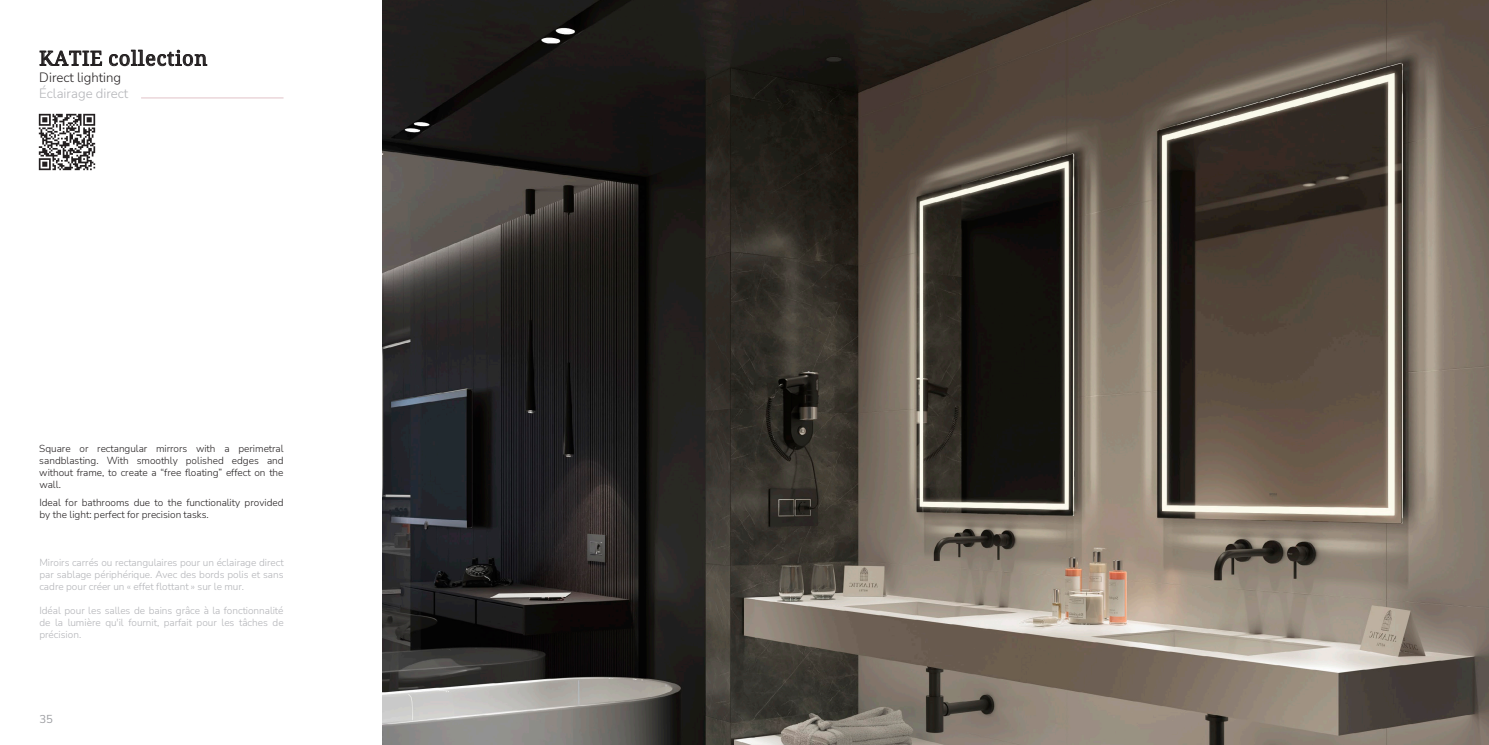
<style>
.page{position:relative;width:1489px;height:745px;background:#fff}
.page>*{position:absolute;margin:0;border:0;box-sizing:border-box;transform-origin:0 0}
.t1{font:20px "Noto Serif";letter-spacing:.04em;color:#231f20}
.t2{font:300 13.25px/15.8px "Nunito Sans";color:#b2b3b7}
.t3{font:11.25px "Nunito Sans";color:#9b9ca0}
.t4{font:300 10px/12px "Nunito Sans";color:#b2b3b7;text-align:justify}
.t5{font:300 10px/12px "Nunito Sans";color:#231f20;text-align:justify}
.s1{color:#231f20}
</style>
<div class="page">
<img style="left:383px;top:0;width:372px;height:744px">
<hr style="left:141px;top:98px;width:142px;height:1px;background:#e1c2c8">
<img style="left:38px;top:113px;width:58px;height:58px">
<svg style="left:755px;top:0;width:733px;height:744px"></svg>
<svg style="left:1268px;top:493px;width:7px;height:2px"></svg>
<p class="t1" style="left:39px;top:44px;width:169px">KATIE collection</p>
<p class="t2" style="left:39px;top:69px;width:90px"><span class="s1">Direct lighting<br></span>Éclairage direct</p>
<p class="t5" style="left:39px;top:441px;width:246px">Square or rectangular mirrors with a perimetral sandblasting. With smoothly polished edges and without frame, to create a “free floating” effect on the wall.</p>
<p class="t5" style="left:39px;top:495px;width:246px">Ideal for bathrooms due to the functionality provided by the light: perfect for precision tasks.</p>
<p class="t4" style="left:39px;top:555px;width:246px">Miroirs carrés ou rectangulaires pour un éclairage direct par sablage périphérique. Avec des bords polis et sans cadre pour créer un « effet flottant » sur le mur.</p>
<p class="t4" style="left:39px;top:603px;width:246px">Idéal pour les salles de bains grâce à la fonctionnalité de la lumière qu'il fournit, parfait pour les tâches de précision.</p>
<p class="t3" style="left:40px;top:710px;width:15px">35</p>
</div>
